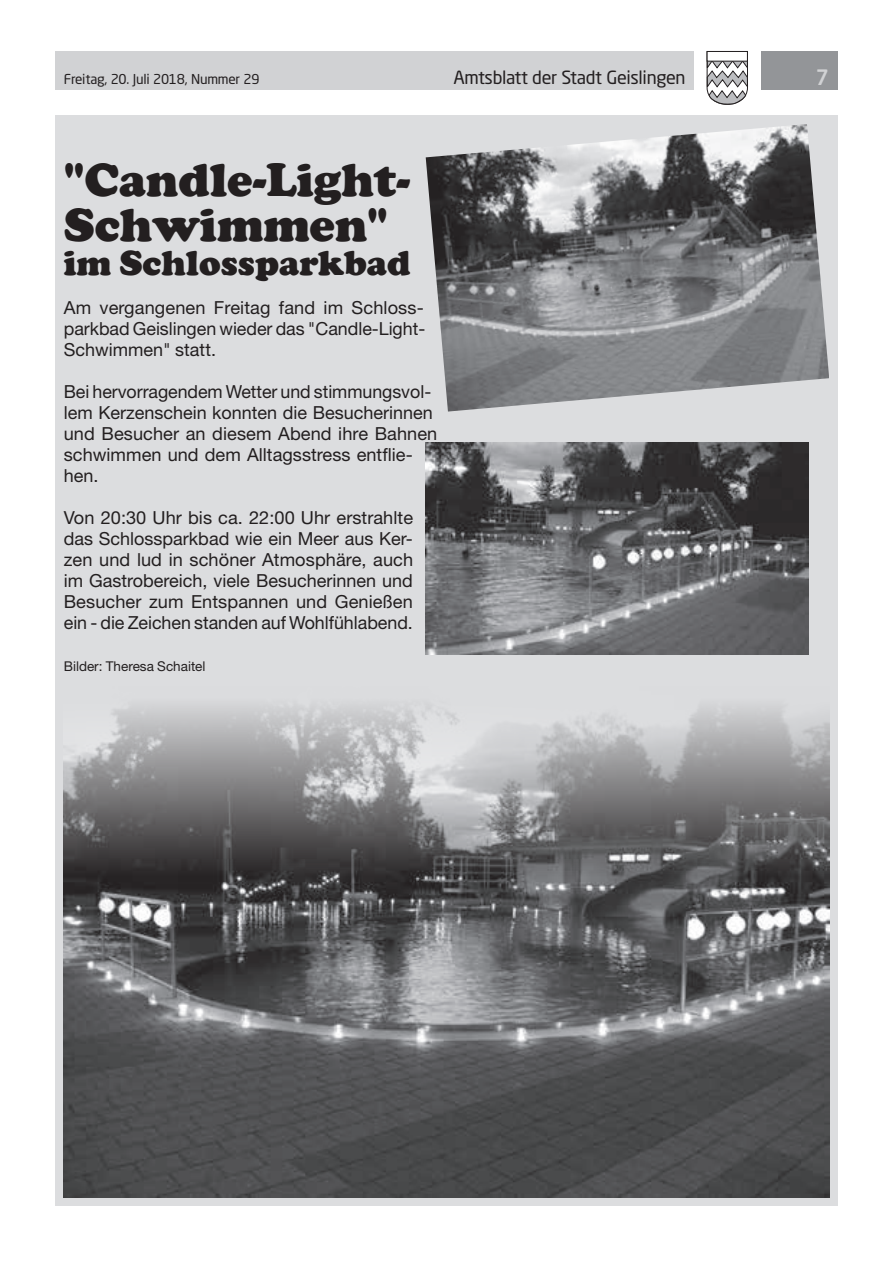
<style>
.page{position:relative;width:893px;height:1263px;background:#fff}
.page>*{position:absolute;margin:0;border:0;box-sizing:border-box;transform-origin:0 0}
.t1{font:900 48px/45px "Cooper";color:#231f20}
.t2{font:900 36px "Cooper";color:#231f20}
.t3{font:500 21px "Neo Sans Std";color:#d1d2d4}
.t4{font:18px/21px "Helvetica Neue LT Std";color:#231f20;text-align:justify}
.t5{font:18px "Neo Sans Std";letter-spacing:-.02em;color:#231f20}
.t6{font:13.5px "Neo Sans Std";letter-spacing:-.015em;color:#231f20}
.t7{font:13.5px "Helvetica Neue LT Std";color:#231f20}
</style>
<div class="page">
<div style="left:55px;top:51px;width:639px;height:38px;background:#d1d2d4"></div>
<div style="left:761px;top:51px;width:77px;height:38px;background:#939598"></div>
<svg style="left:706px;top:51px;width:42px;height:54px"></svg>
<div style="left:707px;top:51px;width:41px;height:10px;background:#fff;border:1px solid #231f20"></div>
<div style="left:55px;top:115px;width:783px;height:1090px;background:#dcdddf"></div>
<img style="left:426px;top:124px;width:403px;height:288px">
<img style="left:426px;top:442px;width:382px;height:213px">
<img style="left:64px;top:706px;width:765px;height:491px">
<p class="t6" style="left:64px;top:71px;width:197px">Freitag, 20. Juli 2018, Nummer 29</p>
<p class="t5" style="left:453px;top:66px;width:234px">Amtsblatt der Stadt Geislingen</p>
<p class="t3" style="left:816px;top:64px;width:15px">7</p>
<h1 class="t1" style="left:64px;top:157px;width:348px">"Candle-Light-<br>Schwimmen"</h1>
<h2 class="t2" style="left:64px;top:242px;width:348px">im Schlossparkbad</h2>
<p class="t4" style="left:64px;top:297px;width:363px">Am vergangenen Freitag fand im Schloss&shy;parkbad Geislingen wieder das "Candle-Light-Schwimmen" statt.</p>
<p class="t4" style="left:64px;top:381px;width:375px;text-align:left">Bei hervorragendem Wetter und stimmungsvol&shy;lem Kerzenschein konnten die Besucherinnen und Besucher an diesem Abend ihre Bahnen schwimmen und dem Alltagsstress entflie&shy;hen.</p>
<p class="t4" style="left:64px;top:507px;width:351px">Von 20:30 Uhr bis ca. 22:00 Uhr erstrahlte das Schlossparkbad wie ein Meer aus Ker&shy;zen und lud in schöner Atmosphäre, auch im Gastrobereich, viele Besucherinnen und Besucher zum Entspannen und Genießen ein - die Zeichen standen auf Wohlfühlabend.</p>
<p class="t7" style="left:64px;top:658px;width:143px">Bilder: Theresa Schaitel</p>
</div>
